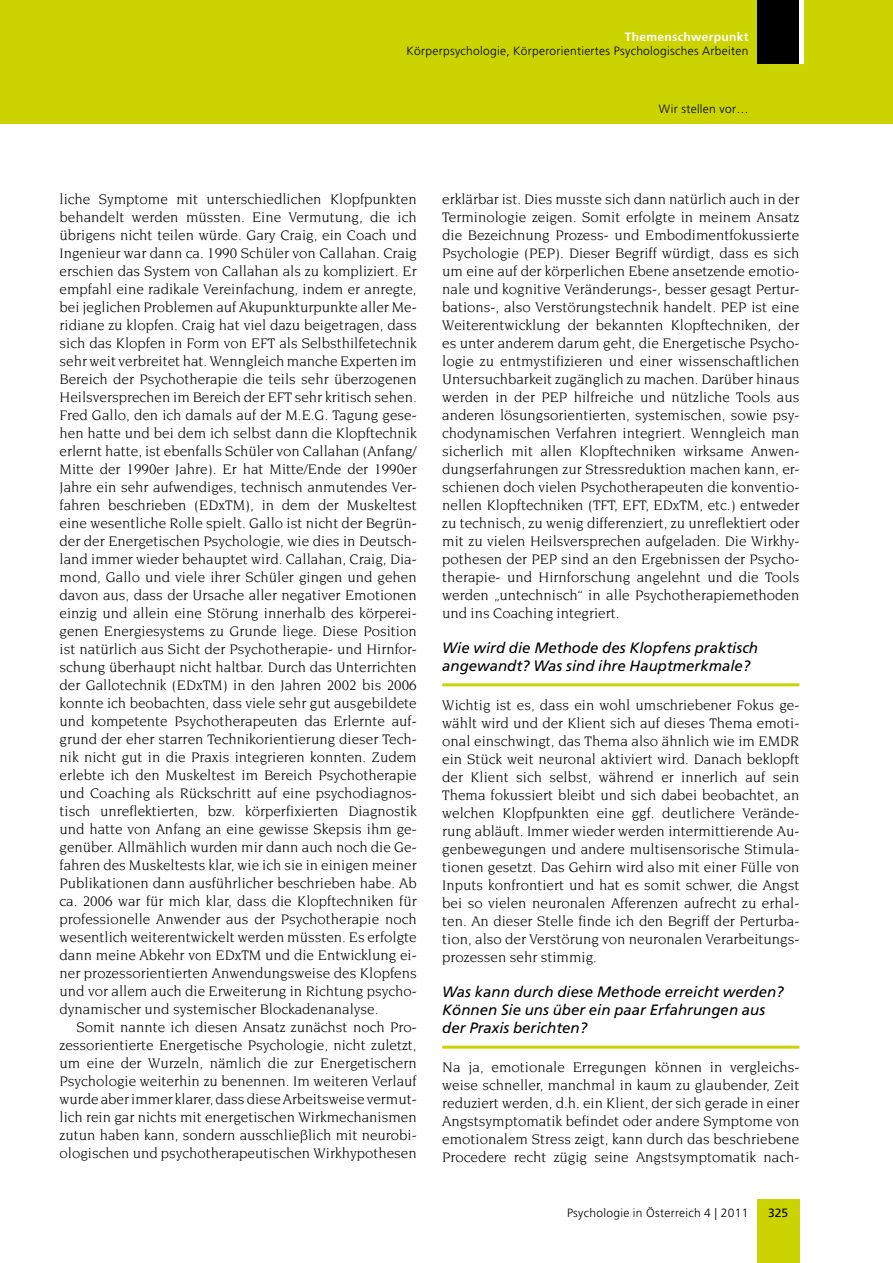
<style>
.page{position:relative;width:893px;height:1263px;background:#fff}
.page>*{position:absolute;margin:0;border:0;box-sizing:border-box;transform-origin:0 0}
.t1{font:15px/18px "Novarese";color:#000;text-align:justify}
.t2{font:italic 15px/18px "Frutiger";color:#000}
.t3{font:300 12px "Frutiger";letter-spacing:.025em;color:#000}
.t4{font:700 12px "Frutiger";letter-spacing:.025em;color:#fff}
.t5{font:12px "Frutiger";color:#000}
</style>
<div class="page">
<div style="left:757px;top:1199px;width:42px;height:64px;background:#cbd300"></div>
<div style="left:0;top:0;width:893px;height:123px;background:#cbd300"></div>
<div style="left:757px;top:0;width:42px;height:64px;background:#000"></div>
<div style="left:799px;top:0;width:5px;height:64px;background:#fff"></div>
<hr style="left:442px;top:683px;width:357px;height:3px;background:#cbd300">
<hr style="left:442px;top:1046px;width:357px;height:3px;background:#cbd300">
<p class="t4" style="left:625px;top:30px;width:125px">Themenschwerpunkt</p>
<p class="t3" style="left:407px;top:44px;width:343px">Körperpsychologie, Körperorientiertes Psychologisches Arbeiten</p>
<p class="t3" style="left:659px;top:102px;width:91px">Wir stellen vor…</p>
<p class="t1" style="left:60px;top:189px;width:359px">liche Symptome mit unterschiedlichen Klopfpunkten behandelt werden müssten. Eine Vermutung, die ich übrigens nicht teilen würde. Gary Craig, ein Coach und Ingenieur war dann ca. 1990 Schüler von Callahan. Craig erschien das System von Callahan als zu kompliziert. Er empfahl eine radikale Vereinfachung, indem er anregte, bei jeglichen Problemen auf Akupunkturpunkte aller Me&shy;ridiane zu klopfen. Craig hat viel dazu beigetragen, dass sich das Klopfen in Form von EFT als Selbsthilfetechnik sehr weit verbreitet hat. Wenngleich manche Experten im Bereich der Psychotherapie die teils sehr überzogenen Heilsversprechen im Bereich der EFT sehr kritisch sehen.<br>Fred Gallo, den ich damals auf der M.E.G. Tagung gese&shy;hen hatte und bei dem ich selbst dann die Klopftechnik erlernt hatte, ist ebenfalls Schüler von Callahan (Anfang/ Mitte der 1990er Jahre). Er hat Mitte/Ende der 1990er Jahre ein sehr aufwendiges, technisch anmutendes Ver&shy;fahren beschrieben (EDxTM), in dem der Muskeltest eine wesentliche Rolle spielt. Gallo ist nicht der Begrün&shy;der der Energetischen Psychologie, wie dies in Deutsch&shy;land immer wieder behauptet wird. Callahan, Craig, Dia&shy;mond, Gallo und viele ihrer Schüler gingen und gehen davon aus, dass der Ursache aller negativer Emotionen einzig und allein eine Störung innerhalb des körperei&shy;genen Energiesystems zu Grunde liege. Diese Position ist natürlich aus Sicht der Psychotherapie- und Hirnfor&shy;schung überhaupt nicht haltbar. Durch das Unterrichten der Gallotechnik (EDxTM) in den Jahren 2002 bis 2006 konnte ich beobachten, dass viele sehr gut ausgebildete und kompetente Psychotherapeuten das Erlernte auf&shy;grund der eher starren Technikorientierung dieser Tech&shy;nik nicht gut in die Praxis integrieren konnten. Zudem erlebte ich den Muskeltest im Bereich Psychotherapie und Coaching als Rückschritt auf eine psychodiagnos&shy;tisch unreflektierten, bzw. körperfixierten Diagnostik und hatte von Anfang an eine gewisse Skepsis ihm ge&shy;genüber. Allmählich wurden mir dann auch noch die Ge&shy;fahren des Muskeltests klar, wie ich sie in einigen meiner Publikationen dann ausführlicher beschrieben habe. Ab ca. 2006 war für mich klar, dass die Klopftechniken für professionelle Anwender aus der Psychotherapie noch wesentlich weiterentwickelt werden müssten. Es erfolgte dann meine Abkehr von EDxTM und die Entwicklung ei&shy;ner prozessorientierten Anwendungsweise des Klopfens und vor allem auch die Erweiterung in Richtung psycho&shy;dynamischer und systemischer Blockadenanalyse.</p>
<p class="t1" style="left:60px;top:1017px;width:359px;text-indent:17px">Somit nannte ich diesen Ansatz zunächst noch Pro&shy;zessorientierte Energetische Psychologie, nicht zuletzt, um eine der Wurzeln, nämlich die zur Energetischern Psychologie weiterhin zu benennen. Im weiteren Verlauf wurde aber immer klarer, dass diese Arbeitsweise vermut&shy;lich rein gar nichts mit energetischen Wirkmechanismen zutun haben kann, sondern ausschließlich mit neurobi&shy;ologischen und psychotherapeutischen Wirkhypothesen</p>
<p class="t1" style="left:442px;top:189px;width:359px">erklärbar ist. Dies musste sich dann natürlich auch in der Terminologie zeigen. Somit erfolgte in meinem Ansatz die Bezeichnung Prozess- und Embodimentfokussierte Psychologie (PEP). Dieser Begriff würdigt, dass es sich um eine auf der körperlichen Ebene ansetzende emotio&shy;nale und kognitive Veränderungs-, besser gesagt Pertur&shy;bations-, also Verstörungstechnik handelt. PEP ist eine Weiterentwicklung der bekannten Klopftechniken, der es unter anderem darum geht, die Energetische Psycho&shy;logie zu entmystifizieren und einer wissenschaftlichen Untersuchbarkeit zugänglich zu machen. Darüber hinaus werden in der PEP hilfreiche und nützliche Tools aus anderen lösungsorientierten, systemischen, sowie psy&shy;chodynamischen Verfahren integriert. Wenngleich man sicherlich mit allen Klopftechniken wirksame Anwen&shy;dungserfahrungen zur Stressreduktion machen kann, er&shy;schienen doch vielen Psychotherapeuten die konventio&shy;nellen Klopftechniken (TFT, EFT, EDxTM, etc.) entweder zu technisch, zu wenig differenziert, zu unreflektiert oder mit zu vielen Heilsversprechen aufgeladen. Die Wirkhy&shy;pothesen der PEP sind an den Ergebnissen der Psycho&shy;therapie- und Hirnforschung angelehnt und die Tools werden „untechnisch“ in alle Psychotherapiemethoden und ins Coaching integriert.</p>
<p class="t2" style="left:442px;top:638px;width:317px">Wie wird die Methode des Klopfens praktisch angewandt? Was sind ihre Hauptmerkmale?</p>
<p class="t1" style="left:442px;top:696px;width:359px">Wichtig ist es, dass ein wohl umschriebener Fokus ge&shy;wählt wird und der Klient sich auf dieses Thema emoti&shy;onal einschwingt, das Thema also ähnlich wie im EMDR ein Stück weit neuronal aktiviert wird. Danach beklopft der Klient sich selbst, während er innerlich auf sein Thema fokussiert bleibt und sich dabei beobachtet, an welchen Klopfpunkten eine ggf. deutlichere Verände&shy;rung abläuft. Immer wieder werden intermittierende Au&shy;genbewegungen und andere multisensorische Stimula&shy;tionen gesetzt. Das Gehirn wird also mit einer Fülle von Inputs konfrontiert und hat es somit schwer, die Angst bei so vielen neuronalen Afferenzen aufrecht zu erhal&shy;ten. An dieser Stelle finde ich den Begriff der Perturba&shy;tion, also der Verstörung von neuronalen Verarbeitungs&shy;prozessen sehr stimmig.</p>
<p class="t2" style="left:442px;top:983px;width:343px">Was kann durch diese Methode erreicht werden?<br>Können Sie uns über ein paar Erfahrungen aus der Praxis berichten?</p>
<p class="t1" style="left:442px;top:1058px;width:359px">Na ja, emotionale Erregungen können in vergleichs&shy;weise schneller, manchmal in kaum zu glaubender, Zeit reduziert werden, d.h. ein Klient, der sich gerade in einer Angstsymptomatik befindet oder andere Symptome von emotionalem Stress zeigt, kann durch das beschriebene Procedere recht zügig seine Angstsymptomatik nach-</p>
<p class="t3" style="left:567px;top:1206px;width:183px">Psychologie in Österreich 4 | 2011</p>
<p class="t5" style="left:768px;top:1205px;width:22px">325</p>
</div>
